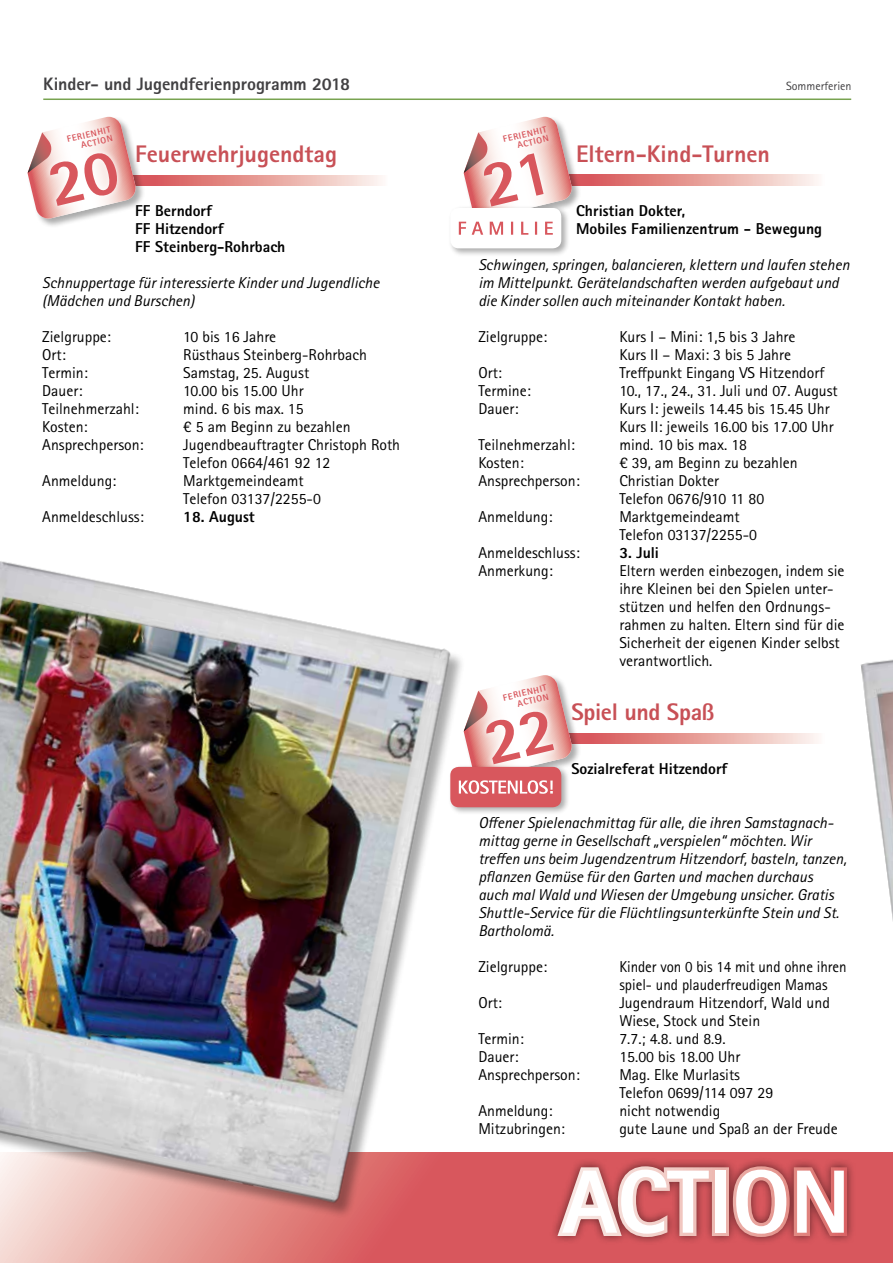
<style>
.page{position:relative;width:893px;height:1263px;background:#fff}
.page>*{position:absolute;margin:0;border:0;box-sizing:border-box;transform-origin:0 0}
.t1{font:800 90px "Rotis Sans Serif Pro";color:#fff}
.t2{font:800 24px "Rotis Sans Serif Pro";color:#c85056}
.t3{font:800 18px "Rotis Sans Serif Pro";letter-spacing:-.005em;color:#414042}
.t4{font:15.75px/18px "Rotis Sans Serif Pro";color:#000}
.t5{font:italic 15.75px/18px "Rotis Sans Serif Pro";color:#000}
.t6{font:800 15.75px/18px "Rotis Sans Serif Pro";color:#000}
.t7{font:15.75px/18px "Rotis Sans Serif Pro";color:#000;scale:.95 1}
.t8{font:12px "Rotis Sans Serif Pro";color:#414042}
.t9{font:800 9px/9px "Rotis Sans Serif Pro";color:#d8575d;text-align:right}
</style>
<div class="page">
<hr style="left:43px;top:99px;width:808px;height:1px;background:#78a350">
<svg style="left:0;top:1152px;width:893px;height:111px;background:#dd7173"></svg>
<div style="left:549px;top:1157px;width:307px;height:89px;background:#000;opacity:.55"></div>
<svg style="left:553px;top:1163px;width:162px;height:78px;background:#ce8182"></svg>
<svg style="left:730px;top:1163px;width:120px;height:77px;background:#c16363"></svg>
<img style="left:0;top:561px;width:470px;height:664px">
<div style="left:862px;top:611px;width:31px;height:578px;background:#000;opacity:.33"></div>
<img style="left:860px;top:644px;width:33px;height:408px">
<svg style="left:145px;top:175px;width:237px;height:10px;background:#e8a19d"></svg>
<div style="left:27px;top:116px;width:118px;height:112px;background:#000;opacity:.33"></div>
<svg style="left:581px;top:175px;width:237px;height:10px;background:#e8a19d"></svg>
<div style="left:463px;top:116px;width:118px;height:112px;background:#000;opacity:.33"></div>
<div style="left:448px;top:205px;width:122px;height:52px;background:#000;opacity:.33"></div>
<div style="left:450px;top:208px;width:111px;height:40px;background:#fff;border-radius:9px"></div>
<svg style="left:581px;top:733px;width:237px;height:10px;background:#e8a19d"></svg>
<div style="left:463px;top:674px;width:118px;height:113px;background:#000;opacity:.33"></div>
<div style="left:448px;top:764px;width:122px;height:52px;background:#000;opacity:.33"></div>
<div style="left:450px;top:767px;width:111px;height:40px;background:#d8575d;border-radius:9px"></div>
<svg style="left:28px;top:116px;width:109px;height:104px"></svg>
<svg style="left:459px;top:116px;width:114px;height:119px"></svg>
<svg style="left:459px;top:674px;width:114px;height:120px"></svg>
<p class="t3" style="left:43px;top:72px;width:308px">Kinder- und Jugendferienprogramm 2018</p>
<p class="t8" style="left:786px;top:79px;width:67px">Sommerferien</p>
<p class="t9" style="left:66px;top:135px;width:46px;rotate:-13deg">FERIENHIT<br>ACTION</p>
<h2 class="t2" style="left:135px;top:139px;width:203px">Feuerwehrjugendtag</h2>
<p class="t6" style="left:135px;top:202px;width:152px">FF Berndorf<br>FF Hitzendorf<br>FF Steinberg-Rohrbach</p>
<p class="t5" style="left:42px;top:274px;width:339px">Schnuppertage für interessierte Kinder und Jugendliche (Mädchen und Burschen)</p>
<p class="t4" style="left:42px;top:328px;width:70px">Zielgruppe:</p>
<p class="t4" style="left:183px;top:328px;width:95px">10 bis 16 Jahre</p>
<p class="t4" style="left:42px;top:346px;width:25px">Ort:</p>
<p class="t4" style="left:183px;top:346px;width:185px">Rüsthaus Steinberg-Rohrbach</p>
<p class="t4" style="left:42px;top:364px;width:47px">Termin:</p>
<p class="t4" style="left:183px;top:364px;width:127px">Samstag, 25. August</p>
<p class="t4" style="left:42px;top:382px;width:42px">Dauer:</p>
<p class="t4" style="left:183px;top:382px;width:122px">10.00 bis 15.00 Uhr</p>
<p class="t4" style="left:42px;top:400px;width:98px">Teilnehmerzahl:</p>
<p class="t4" style="left:183px;top:400px;width:122px">mind. 6 bis max. 15</p>
<p class="t4" style="left:42px;top:418px;width:47px">Kosten:</p>
<p class="t4" style="left:183px;top:418px;width:169px">€ 5 am Beginn zu bezahlen</p>
<p class="t4" style="left:42px;top:436px;width:103px">Ansprechperson:</p>
<p class="t4" style="left:183px;top:436px;width:218px">Jugendbeauftragter Christoph Roth<br>Telefon 0664/461 92 12</p>
<p class="t4" style="left:42px;top:472px;width:76px">Anmeldung:</p>
<p class="t4" style="left:183px;top:472px;width:139px">Marktgemeindeamt<br>Telefon 03137/2255-0</p>
<p class="t4" style="left:42px;top:508px;width:103px">Anmeldeschluss:</p>
<p class="t6" style="left:183px;top:508px;width:73px">18. August</p>
<p class="t9" style="left:502px;top:135px;width:46px;rotate:-13deg">FERIENHIT<br>ACTION</p>
<h2 class="t2" style="left:576px;top:139px;width:195px">Eltern-Kind-Turnen</h2>
<p class="t6" style="left:576px;top:202px;width:247px">Christian Dokter,<br>Mobiles Familienzentrum - Bewegung</p>
<p class="t5" style="left:478px;top:256px;width:373px">Schwingen, springen, balancieren, klettern und laufen stehen im Mittelpunkt. Gerätelandschaften werden aufgebaut und die Kinder sollen auch miteinander Kontakt haben.</p>
<p class="t4" style="left:478px;top:328px;width:70px">Zielgruppe:</p>
<p class="t4" style="left:619px;top:328px;width:178px">Kurs I – Mini: 1,5 bis 3 Jahre<br>Kurs II – Maxi: 3 bis 5 Jahre</p>
<p class="t4" style="left:478px;top:364px;width:25px">Ort:</p>
<p class="t4" style="left:619px;top:364px;width:206px">Treffpunkt Eingang VS Hitzendorf</p>
<p class="t4" style="left:478px;top:382px;width:54px">Termine:</p>
<p class="t4" style="left:619px;top:382px;width:220px">10., 17., 24., 31. Juli und 07. August</p>
<p class="t4" style="left:478px;top:400px;width:42px">Dauer:</p>
<p class="t4" style="left:619px;top:400px;width:216px">Kurs I: jeweils 14.45 bis 15.45 Uhr<br>Kurs II: jeweils 16.00 bis 17.00 Uhr</p>
<p class="t4" style="left:478px;top:436px;width:98px">Teilnehmerzahl:</p>
<p class="t4" style="left:619px;top:436px;width:129px">mind. 10 bis max. 18</p>
<p class="t4" style="left:478px;top:454px;width:47px">Kosten:</p>
<p class="t4" style="left:619px;top:454px;width:180px">€ 39, am Beginn zu bezahlen</p>
<p class="t4" style="left:478px;top:472px;width:103px">Ansprechperson:</p>
<p class="t4" style="left:619px;top:472px;width:146px">Christian Dokter<br>Telefon 0676/910 11 80</p>
<p class="t4" style="left:478px;top:508px;width:76px">Anmeldung:</p>
<p class="t4" style="left:619px;top:508px;width:139px">Marktgemeindeamt<br>Telefon 03137/2255-0</p>
<p class="t4" style="left:478px;top:544px;width:103px">Anmeldeschluss:</p>
<p class="t6" style="left:619px;top:544px;width:41px">3. Juli</p>
<p class="t4" style="left:478px;top:562px;width:76px">Anmerkung:</p>
<p class="t4" style="left:619px;top:562px;width:227px">Eltern werden einbezogen, indem sie ihre Kleinen bei den Spielen unter&shy;stützen und helfen den Ordnungs&shy;rahmen zu halten. Eltern sind für die<br>Sicherheit der eigenen Kinder selbst verantwortlich.</p>
<p class="t9" style="left:502px;top:693px;width:46px;rotate:-13deg">FERIENHIT<br>ACTION</p>
<h2 class="t2" style="left:571px;top:697px;width:145px">Spiel und Spaß</h2>
<p class="t6" style="left:571px;top:760px;width:158px">Sozialreferat Hitzendorf</p>
<p class="t5" style="left:478px;top:814px;width:370px">Offener Spielenachmittag für alle, die ihren Samstagnach&shy;mittag gerne in Gesellschaft „verspielen“ möchten. Wir treffen uns beim Jugendzentrum Hitzendorf, basteln, tanzen, pflanzen Gemüse für den Garten und machen durchaus auch mal Wald und Wiesen der Umgebung unsicher. Gratis Shuttle-Service für die Flüchtlingsunterkünfte Stein und St.<br>Bartholomä.</p>
<p class="t4" style="left:478px;top:958px;width:70px">Zielgruppe:</p>
<p class="t7" style="left:619px;top:958px;width:241px">Kinder von 0 bis 14 mit und ohne ihren spiel- und plauderfreudigen Mamas</p>
<p class="t4" style="left:478px;top:994px;width:25px">Ort:</p>
<p class="t4" style="left:619px;top:994px;width:212px">Jugendraum Hitzendorf, Wald und<br>Wiese, Stock und Stein</p>
<p class="t4" style="left:478px;top:1030px;width:47px">Termin:</p>
<p class="t4" style="left:619px;top:1030px;width:108px">7.7.; 4.8. und 8.9.</p>
<p class="t4" style="left:478px;top:1048px;width:42px">Dauer:</p>
<p class="t4" style="left:619px;top:1048px;width:123px">15.00 bis 18.00 Uhr</p>
<p class="t4" style="left:478px;top:1066px;width:103px">Ansprechperson:</p>
<p class="t4" style="left:619px;top:1066px;width:155px">Mag. Elke Murlasits<br>Telefon 0699/114 097 29</p>
<p class="t4" style="left:478px;top:1102px;width:76px">Anmeldung:</p>
<p class="t4" style="left:619px;top:1102px;width:102px">nicht notwendig</p>
<p class="t4" style="left:478px;top:1120px;width:88px">Mitzubringen:</p>
<p class="t4" style="left:619px;top:1120px;width:220px">gute Laune und Spaß an der Freude</p>
<h1 class="t1" style="left:562px;top:1145px;width:290px">ACTION</h1>
</div>
